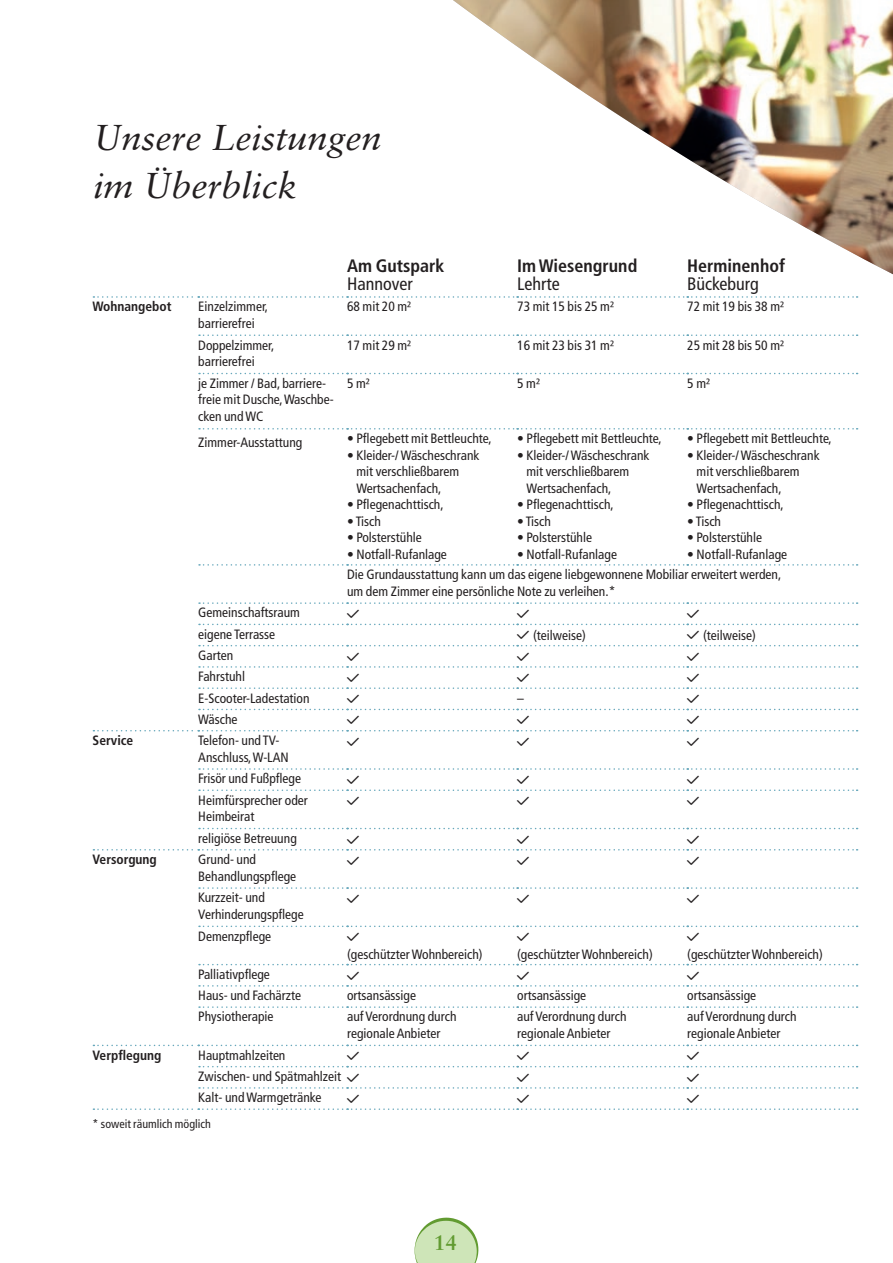
<style>
.page{position:relative;width:893px;height:1263px;background:#fff}
.page>*{position:absolute;margin:0;border:0;box-sizing:border-box;transform-origin:0 0}
.t1{font:italic 36px/48px "Sabon LT Pro";color:#231f20}
.t2{font:700 21px "Sabon LT Pro";color:#629b31}
.t3{font:700 condensed 18px "Frutiger LT Pro";color:#231f20}
.t4{font:condensed 18px "Frutiger LT Pro";color:#231f20}
.t5{font:condensed 13.5px/16.5px "Frutiger LT Pro";color:#231f20}
.t6{font:700 condensed 13.5px "Frutiger LT Pro";color:#231f20}
.t7{font:condensed 12px "Frutiger LT Pro";color:#231f20}
</style>
<div class="page">
<svg style="left:415px;top:1217px;width:63px;height:46px;background:#cde3b8"></svg>
<svg style="left:93px;top:296px;width:343px;height:2px"></svg>
<svg style="left:199px;top:334px;width:237px;height:2px"></svg>
<svg style="left:199px;top:373px;width:237px;height:1px"></svg>
<svg style="left:199px;top:428px;width:237px;height:1px"></svg>
<svg style="left:199px;top:564px;width:237px;height:2px"></svg>
<svg style="left:199px;top:602px;width:237px;height:2px"></svg>
<svg style="left:199px;top:624px;width:659px;height:1px"></svg>
<svg style="left:199px;top:645px;width:659px;height:1px"></svg>
<svg style="left:199px;top:709px;width:659px;height:1px"></svg>
<svg style="left:93px;top:730px;width:765px;height:1px"></svg>
<svg style="left:199px;top:768px;width:659px;height:2px"></svg>
<svg style="left:199px;top:828px;width:659px;height:1px"></svg>
<svg style="left:93px;top:849px;width:765px;height:1px"></svg>
<svg style="left:199px;top:887px;width:659px;height:2px"></svg>
<svg style="left:199px;top:925px;width:659px;height:2px"></svg>
<svg style="left:199px;top:964px;width:659px;height:1px"></svg>
<svg style="left:199px;top:1006px;width:659px;height:2px"></svg>
<svg style="left:93px;top:1045px;width:765px;height:1px"></svg>
<svg style="left:199px;top:1066px;width:659px;height:1px"></svg>
<svg style="left:438px;top:274px;width:455px;height:330px"></svg>
<img style="left:453px;top:0;width:440px;height:274px">
<svg style="left:199px;top:666px;width:659px;height:2px"></svg>
<svg style="left:199px;top:687px;width:659px;height:2px"></svg>
<svg style="left:199px;top:789px;width:659px;height:2px"></svg>
<svg style="left:199px;top:985px;width:659px;height:2px"></svg>
<svg style="left:93px;top:1087px;width:765px;height:23px"></svg>
<h1 class="t1" style="left:94px;top:113px;width:290px">Unsere Leistungen im Überblick</h1>
<h3 class="t3" style="left:347px;top:255px;width:99px">Am Gutspark</h3>
<h3 class="t4" style="left:347px;top:273px;width:67px">Hannover</h3>
<h3 class="t3" style="left:517px;top:255px;width:122px">Im Wiesengrund</h3>
<h3 class="t4" style="left:517px;top:273px;width:44px">Lehrte</h3>
<h3 class="t3" style="left:687px;top:255px;width:99px">Herminenhof</h3>
<h3 class="t4" style="left:687px;top:273px;width:73px">Bückeburg</h3>
<p class="t6" style="left:93px;top:299px;width:80px">Wohnangebot</p>
<p class="t5" style="left:198px;top:298px;width:71px">Einzelzimmer, barrierefrei</p>
<p class="t5" style="left:347px;top:298px;width:66px">68 mit 20 m²</p>
<p class="t5" style="left:517px;top:298px;width:98px">73 mit 15 bis 25 m²</p>
<p class="t5" style="left:687px;top:298px;width:98px">72 mit 19 bis 38 m²</p>
<p class="t5" style="left:198px;top:337px;width:77px">Doppelzimmer, barrierefrei</p>
<p class="t5" style="left:347px;top:337px;width:66px">17 mit 29 m²</p>
<p class="t5" style="left:517px;top:337px;width:98px">16 mit 23 bis 31 m²</p>
<p class="t5" style="left:687px;top:337px;width:98px">25 mit 28 bis 50 m²</p>
<p class="t5" style="left:198px;top:375px;width:137px">je Zimmer / Bad, barriere&shy;freie mit Dusche, Waschbe&shy;cken und WC</p>
<p class="t5" style="left:347px;top:375px;width:24px">5 m²</p>
<p class="t5" style="left:517px;top:375px;width:24px">5 m²</p>
<p class="t5" style="left:687px;top:375px;width:24px">5 m²</p>
<p class="t5" style="left:198px;top:435px;width:106px">Zimmer-Ausstattung</p>
<p class="t5" style="left:347px;top:430px;width:146px">• Pflegebett mit Bettleuchte,</p>
<p class="t5" style="left:356px;top:447px;width:125px;text-indent:-9px">• Kleider-/ Wäscheschrank mit verschließbarem<br>Wertsachenfach,</p>
<p class="t5" style="left:347px;top:496px;width:98px">• Pflegenachttisch,</p>
<p class="t5" style="left:347px;top:513px;width:35px">• Tisch</p>
<p class="t5" style="left:347px;top:529px;width:76px">• Polsterstühle</p>
<p class="t5" style="left:347px;top:546px;width:101px">• Notfall-Rufanlage</p>
<p class="t5" style="left:687px;top:430px;width:146px">• Pflegebett mit Bettleuchte,</p>
<p class="t5" style="left:697px;top:447px;width:125px;text-indent:-9px">• Kleider-/ Wäscheschrank mit verschließbarem<br>Wertsachenfach,</p>
<p class="t5" style="left:687px;top:496px;width:98px">• Pflegenachttisch,</p>
<p class="t5" style="left:687px;top:513px;width:35px">• Tisch</p>
<p class="t5" style="left:687px;top:529px;width:76px">• Polsterstühle</p>
<p class="t5" style="left:347px;top:544px;width:442px;line-height:20.5px;text-indent:340px">• Notfall-Rufanlage<br>Die Grundausstattung kann um das eigene liebgewonnene Mobiliar erweitert werden,</p>
<p class="t5" style="left:347px;top:583px;width:270px">um dem Zimmer eine persönliche Note zu verleihen.*</p>
<p class="t5" style="left:517px;top:430px;width:146px">• Pflegebett mit Bettleuchte,</p>
<p class="t5" style="left:526px;top:447px;width:125px;text-indent:-9px">• Kleider-/ Wäscheschrank mit verschließbarem<br>Wertsachenfach,</p>
<p class="t5" style="left:517px;top:496px;width:98px">• Pflegenachttisch,</p>
<p class="t5" style="left:517px;top:513px;width:35px">• Tisch</p>
<p class="t5" style="left:517px;top:529px;width:76px">• Polsterstühle</p>
<p class="t5" style="left:517px;top:546px;width:101px">• Notfall-Rufanlage</p>
<p class="t5" style="left:198px;top:602px;width:103px;line-height:21.3px">Gemeinschaftsraum eigene Terrasse</p>
<p class="t5" style="left:198px;top:645px;width:113px;line-height:21.3px">Garten<br>Fahrstuhl<br>E-Scooter-Ladestation</p>
<p class="t5" style="left:198px;top:711px;width:41px">Wäsche</p>
<p class="t6" style="left:93px;top:732px;width:42px">Service</p>
<p class="t5" style="left:198px;top:732px;width:92px">Telefon- und TV-<br>Anschluss, W-LAN</p>
<p class="t5" style="left:198px;top:768px;width:111px;line-height:21.3px">Frisör und Fußpflege<br>Heimfürsprecher oder</p>
<p class="t5" style="left:198px;top:806px;width:100px;line-height:21.8px">Heimbeirat religiöse Betreuung</p>
<p class="t6" style="left:93px;top:851px;width:66px">Versorgung</p>
<p class="t5" style="left:198px;top:851px;width:99px">Grund- und<br>Behandlungspflege</p>
<p class="t5" style="left:198px;top:889px;width:107px">Kurzzeit- und<br>Verhinderungspflege</p>
<p class="t5" style="left:198px;top:928px;width:74px">Demenzpflege</p>
<p class="t5" style="left:198px;top:964px;width:104px;line-height:21.3px">Palliativpflege<br>Haus- und Fachärzte</p>
<p class="t5" style="left:533px;top:627px;width:54px">(teilweise)</p>
<p class="t5" style="left:703px;top:627px;width:54px">(teilweise)</p>
<p class="t5" style="left:517px;top:690px;width:8px">–</p>
<p class="t5" style="left:347px;top:946px;width:137px">(geschützter Wohnbereich)</p>
<p class="t5" style="left:517px;top:946px;width:137px">(geschützter Wohnbereich)</p>
<p class="t5" style="left:687px;top:946px;width:137px">(geschützter Wohnbereich)</p>
<p class="t5" style="left:347px;top:987px;width:70px">ortsansässige</p>
<p class="t5" style="left:517px;top:987px;width:70px">ortsansässige</p>
<p class="t5" style="left:687px;top:987px;width:70px">ortsansässige</p>
<p class="t5" style="left:198px;top:1009px;width:77px">Physiotherapie</p>
<p class="t5" style="left:347px;top:1009px;width:111px">auf Verordnung durch regionale Anbieter</p>
<p class="t5" style="left:517px;top:1009px;width:111px">auf Verordnung durch regionale Anbieter</p>
<p class="t5" style="left:687px;top:1009px;width:111px">auf Verordnung durch regionale Anbieter</p>
<p class="t6" style="left:93px;top:1047px;width:70px">Verpflegung</p>
<p class="t5" style="left:198px;top:1044px;width:144px;line-height:21.3px">Hauptmahlzeiten<br>Zwischen- und Spätmahlzeit<br>Kalt- und Warmgetränke</p>
<p class="t7" style="left:93px;top:1117px;width:120px">* soweit räumlich möglich</p>
<h2 class="t2" style="left:434px;top:1229px;width:25px">14</h2>
</div>
